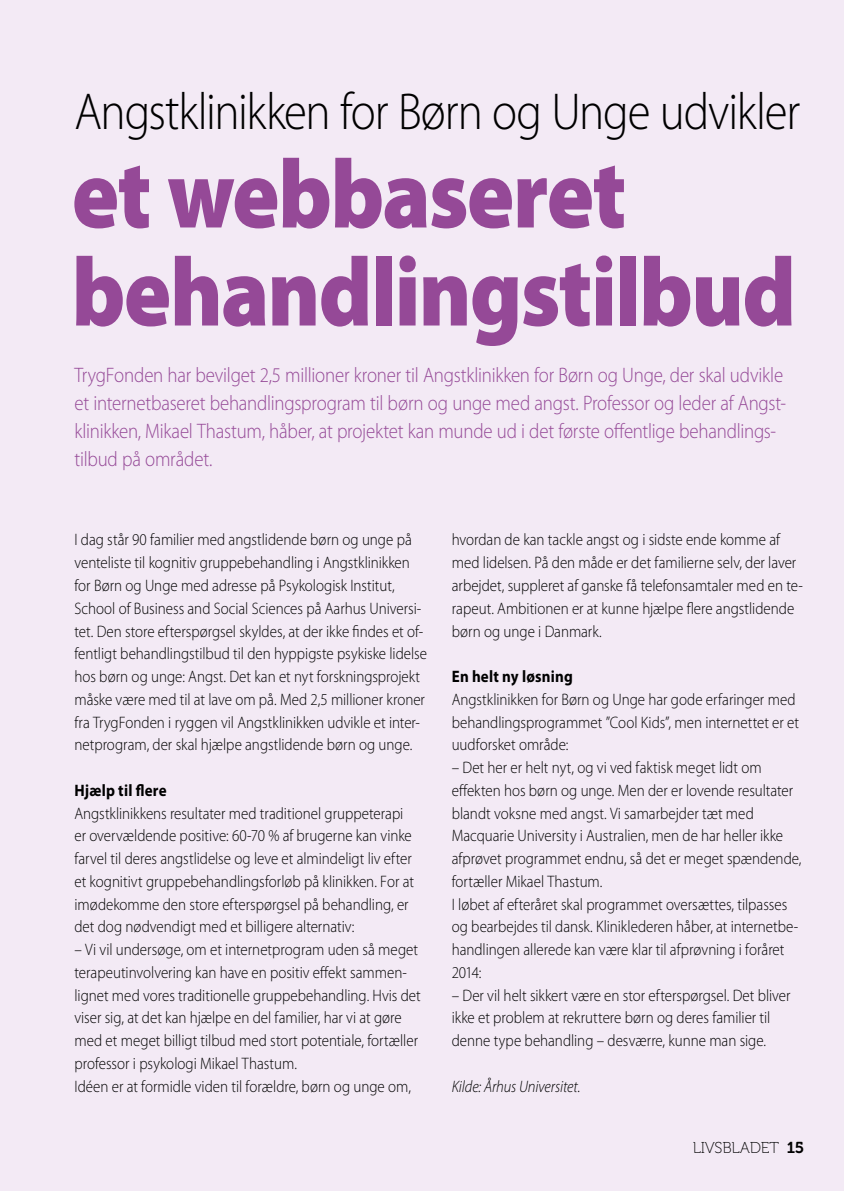
<style>
.page{position:relative;width:844px;height:1191px;background:#fff}
.page>*{position:absolute;margin:0;border:0;box-sizing:border-box;transform-origin:0 0}
.t1{font:900 98px/98px "Myriad Pro";letter-spacing:-.02em;color:#954997;scale:.9 1}
.t2{font:300 52.15px "Myriad Pro";letter-spacing:-.025em;color:#000;scale:.9 1}
.t3{font:300 21px/28px "Myriad Pro";letter-spacing:-.01em;color:#954997;scale:.9 1}
.t4{font:300 16.62px/22.8px "Myriad Pro";color:#000;scale:.9 1}
.t5{font:700 16.62px "Myriad Pro";letter-spacing:.015em;color:#000;scale:.9 1}
.t6{font:italic 300 16.62px "Myriad Pro";letter-spacing:-.005em;color:#000;scale:.9 1}
.t7{font:15.75px "Museo 100";letter-spacing:-.01em;color:#000}
.s1{font-family:"Museo 700"}
</style>
<div class="page">
<div style="left:0;top:0;width:843px;height:1191px;background:#f3eaf5"></div>
<h2 class="t2" style="left:74px;top:83px;width:807px">Angstklinikken for Børn og Unge udvikler</h2>
<h1 class="t1" style="left:72px;top:146px;width:806px">et webbaseret behandlingstilbud</h1>
<p class="t3" style="left:74px;top:361px;width:791px">TrygFonden har bevilget 2,5 millioner kroner til Angstklinikken for Børn og Unge, der skal udvikle et internetbaseret behandlingsprogram til børn og unge med angst. Professor og leder af Angst&shy;klinikken, Mikael Thastum, håber, at projektet kan munde ud i det første offentlige behandlings&shy;tilbud på området.</p>
<p class="t4" style="left:74px;top:529px;width:393px">I dag står 90 familier med angstlidende børn og unge på venteliste til kognitiv gruppebehandling i Angstklinikken for Børn og Unge med adresse på Psykologisk Institut, School of Business and Social Sciences på Aarhus Universi&shy;tet. Den store efterspørgsel skyldes, at der ikke findes et of&shy;fentligt behandlingstilbud til den hyppigste psykiske lidelse hos børn og unge: Angst. Det kan et nyt forskningsprojekt måske være med til at lave om på. Med 2,5 millioner kroner fra TrygFonden i ryggen vil Angstklinikken udvikle et inter&shy;netprogram, der skal hjælpe angstlidende børn og unge.</p>
<p class="t5" style="left:74px;top:781px;width:104px">Hjælp til flere</p>
<p class="t4" style="left:74px;top:802px;width:378px">Angstklinikkens resultater med traditionel gruppeterapi er overvældende positive: 60-70 % af brugerne kan vinke farvel til deres angstlidelse og leve et almindeligt liv efter et kognitivt gruppebehandlingsforløb på klinikken. For at imødekomme den store efterspørgsel på behandling, er det dog nødvendigt med et billigere alternativ:</p>
<p class="t4" style="left:74px;top:938px;width:386px">– Vi vil undersøge, om et internetprogram uden så meget terapeutinvolvering kan have en positiv effekt sammen&shy;lignet med vores traditionelle gruppebehandling. Hvis det viser sig, at det kan hjælpe en del familier, har vi at gøre med et meget billigt tilbud med stort potentiale, fortæller professor i psykologi Mikael Thastum.<br>Idéen er at formidle viden til forældre, børn og unge om,</p>
<p class="t4" style="left:451px;top:529px;width:391px">hvordan de kan tackle angst og i sidste ende komme af med lidelsen. På den måde er det familierne selv, der laver arbejdet, suppleret af ganske få telefonsamtaler med en te&shy;rapeut. Ambitionen er at kunne hjælpe flere angstlidende børn og unge i Danmark.</p>
<p class="t5" style="left:451px;top:667px;width:136px">En helt ny løsning</p>
<p class="t4" style="left:451px;top:688px;width:387px">Angstklinikken for Børn og Unge har gode erfaringer med behandlingsprogrammet ”Cool Kids”, men internettet er et uudforsket område:</p>
<p class="t4" style="left:451px;top:756px;width:390px">– Det her er helt nyt, og vi ved faktisk meget lidt om effekten hos børn og unge. Men der er lovende resultater blandt voksne med angst. Vi samarbejder tæt med Macquarie University i Australien, men de har heller ikke afprøvet programmet endnu, så det er meget spændende, fortæller Mikael Thastum.<br>I løbet af efteråret skal programmet oversættes, tilpasses og bearbejdes til dansk. Kliniklederen håber, at internetbe&shy;handlingen allerede kan være klar til afprøvning i foråret 2014:</p>
<p class="t4" style="left:451px;top:984px;width:378px">– Der vil helt sikkert være en stor efterspørgsel. Det bliver ikke et problem at rekruttere børn og deres familier til denne type behandling – desværre, kunne man sige.</p>
<p class="t6" style="left:451px;top:1077px;width:144px">Kilde: Århus Universitet.</p>
<p class="t7" style="left:692px;top:1139px;width:113px">LIVSBLADET <span class="s1">15</span></p>
</div>
